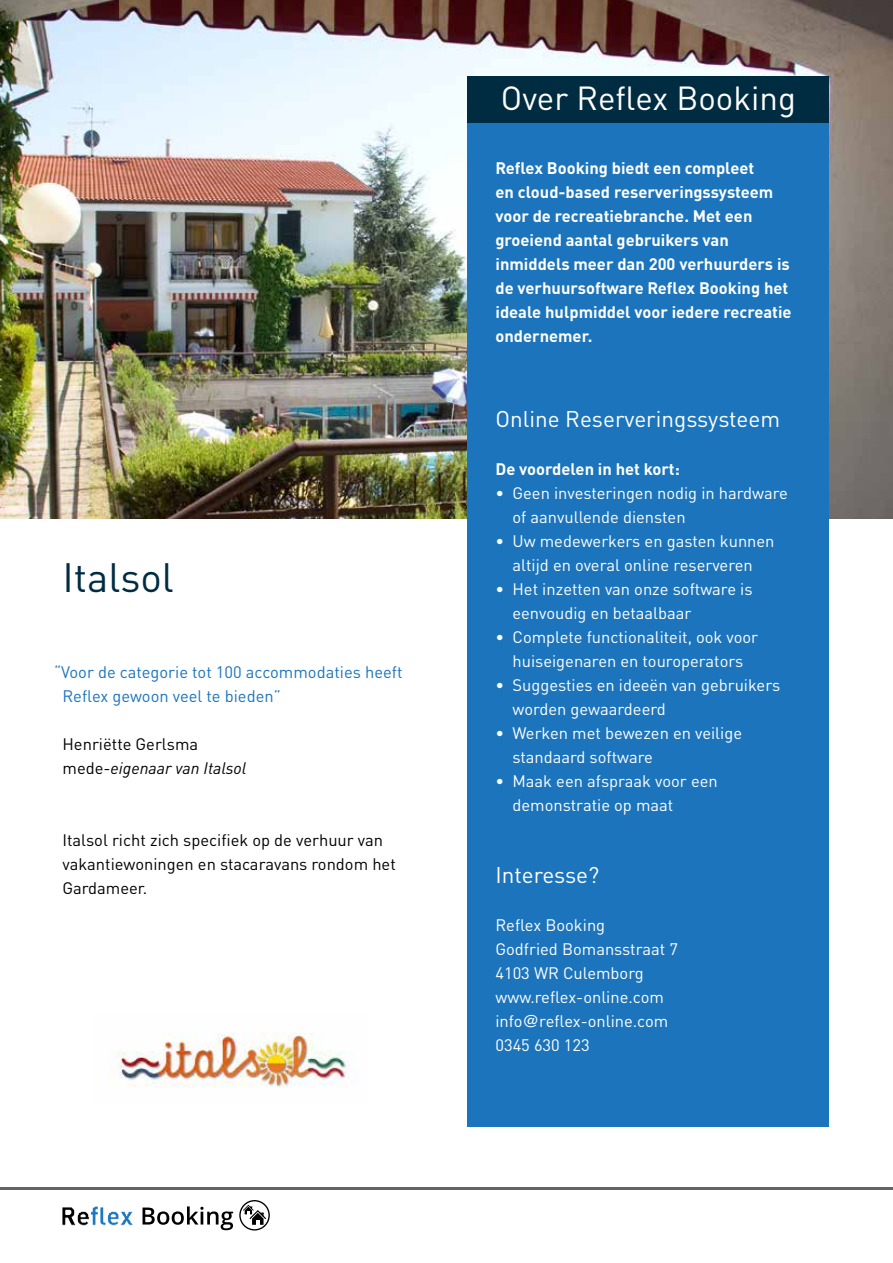
<style>
.page{position:relative;width:893px;height:1263px;background:#fff}
.page>*{position:absolute;margin:0;border:0;box-sizing:border-box;transform-origin:0 0}
.t1{font:40.5px "DINOT";color:#002c41}
.t2{font:33px "DINOT";color:#fff}
.t3{font:22.5px "DINOT";color:#fff}
.t4{font:16.5px/24px "DINOT";color:#fff}
.t5{font:700 16.5px/24px "DINOT";color:#fff}
.t6{font:16.5px/24px "DINOT";color:#000}
.t7{font:16.5px/24px "DINOT";color:#1c75bc}
.s1{font-style:italic}
.s2{font-family:"Helvetica"}
</style>
<div class="page">
<img style="left:0;top:0;width:893px;height:519px">
<div style="left:468px;top:120px;width:361px;height:1007px;background:#1c75bc"></div>
<div style="left:468px;top:77px;width:361px;height:46px;background:#002c41"></div>
<svg style="left:240px;top:1200px;width:29px;height:29px"></svg>
<svg style="left:243px;top:1205px;width:23px;height:20px"></svg>
<div style="left:239px;top:1200px;width:31px;height:31px;border:1px solid #000;border-radius:50%"></div>
<svg style="left:143px;top:1206px;width:90px;height:24px"></svg>
<img style="left:62px;top:1206px;width:71px;height:20px">
<hr style="left:0;top:1187px;width:893px;height:3px;background:#636466">
<img style="left:110px;top:1033px;width:248px;height:55px">
<h1 class="t1" style="left:63px;top:550px;width:113px">Italsol</h1>
<p class="t7" style="left:62px;top:659px;width:341px;text-indent:-8px">“Voor de categorie tot 100 accommodaties heeft<br>Reflex gewoon veel te bieden”</p>
<p class="t6" style="left:62px;top:731px;width:185px">Henriëtte Gerlsma mede-<span class="s1">eigenaar van Italsol</span></p>
<p class="t6" style="left:62px;top:827px;width:335px">Italsol richt zich specifiek op de verhuur van vakantiewoningen en stacaravans rondom het<br>Gardameer.</p>
<h2 class="t2" style="left:501px;top:76px;width:296px">Over Reflex Booking</h2>
<p class="t5" style="left:495px;top:156px;width:298px">Reflex Booking biedt een compleet<br>en cloud-based reserveringssysteem voor de recreatiebranche. Met een groeiend aantal gebruikers van inmiddels meer dan 200 verhuurders is de verhuursoftware Reflex Booking het ideale hulpmiddel voor iedere recreatie ondernemer.</p>
<h3 class="t3" style="left:495px;top:403px;width:286px">Online Reserveringssysteem</h3>
<p class="t5" style="left:495px;top:456px;width:186px">De voordelen in het kort:</p>
<p class="t4" style="left:512px;top:480px;width:277px;text-indent:-17px">• Geen investeringen nodig in hardware of aanvullende diensten</p>
<p class="t4" style="left:495px;top:528px;width:281px;text-align:center">• Uw medewerkers en gasten kunnen altijd en overal online reserveren</p>
<p class="t4" style="left:512px;top:576px;width:242px;text-indent:-17px">• Het inzetten van onze software is eenvoudig en betaalbaar</p>
<p class="t4" style="left:495px;top:624px;width:264px;text-align:center">• Complete functionaliteit, ook voor huiseigenaren en touroperators</p>
<p class="t4" style="left:512px;top:672px;width:269px;text-indent:-17px">• Suggesties en ideeën van gebruikers worden gewaardeerd</p>
<p class="t4" style="left:512px;top:720px;width:231px;text-indent:-17px">• Werken met bewezen en veilige standaard software</p>
<p class="t4" style="left:512px;top:768px;width:207px;text-indent:-17px">• Maak een afspraak voor een demonstratie op maat</p>
<h3 class="t3" style="left:495px;top:859px;width:105px">Interesse?</h3>
<p class="t4" style="left:495px;top:912px;width:184px">Reflex Booking<br>Godfried Bomansstraat 7<br>4103 WR Culemborg www.reflex-online.com info<span class="s2">@</span>reflex-online.com<br>0345 630 123</p>
</div>
